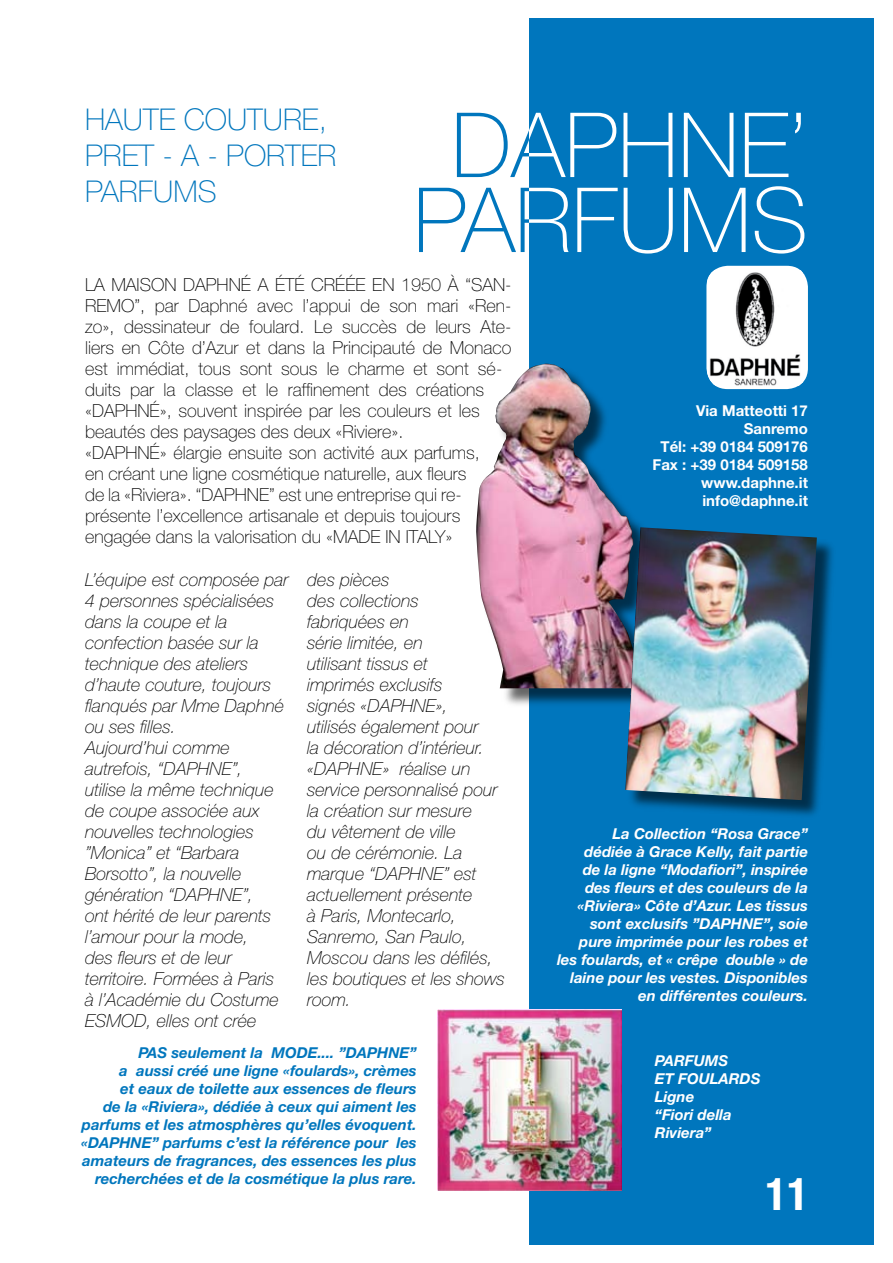
<style>
.page{position:relative;width:893px;height:1263px;background:#fff}
.page>*{position:absolute;margin:0;border:0;box-sizing:border-box;transform-origin:0 0}
.t1{font:100 90px/75px "Helvetica Neue";color:#fff}
.t2{font:700 condensed 45px "Helvetica Neue";color:#fff}
.t3{font:100 30px/36px "Helvetica Neue";color:#0076bd}
.t4{font:italic 100 18px/21px "Helvetica Neue";color:#000}
.t5{font:100 18px/21px "Helvetica Neue";color:#000}
.t6{font:italic 700 15px/18px "Helvetica Neue";color:#fff;text-align:right}
.t7{font:italic 700 15px/18px "Helvetica Neue";color:#0076bd;text-align:right}
.t8{font:700 15px/18px "Helvetica Neue";color:#fff;text-align:right}
</style>
<div class="page">
<div style="left:530px;top:18px;width:344px;height:1226px;background:#0076bd"></div>
<div style="left:706px;top:266px;width:102px;height:123px;background:#fff;border-radius:21px"></div>
<img style="left:707px;top:271px;width:95px;height:114px">
<img style="left:438px;top:1010px;width:183px;height:181px">
<div style="left:478px;top:365px;width:188px;height:344px;background:#000;opacity:.6"></div>
<img style="left:476px;top:363px;width:170px;height:325px">
<div style="left:626px;top:529px;width:210px;height:291px;background:#000;opacity:.6"></div>
<img style="left:625px;top:527px;width:192px;height:273px">
<h3 class="t3" style="left:85px;top:101px;width:253px">HAUTE COUTURE,<br>PRET - A - porter parfums</h3>
<h1 class="t1" style="left:413px;top:107px;width:396px;text-indent:38px">Daphne’ parfums</h1>
<p class="t5" style="left:85px;top:274px;width:52px">La Maison</p>
<p class="t5" style="left:183px;top:274px;width:103px">DAPHNÉ a été</p>
<p class="t5" style="left:311px;top:274px;width:35px">créée</p>
<p class="t5" style="left:372px;top:274px;width:141px">en 1950 à “San -</p>
<p class="t5" style="left:85px;top:295px;width:25px">remo</p>
<p class="t5" style="left:85px;top:295px;width:428px;text-indent:49px">”, par Daphné avec l’appui de son mari «Ren&shy;zo», dessinateur de foulard. Le succès de leurs Ate&shy;liers en Côte d’Azur et dans la Principauté de Monaco est immédiat, tous sont sous le charme et sont sé&shy;duits par la classe et le raffinement des créations «DAPHNÉ», souvent inspirée par les couleurs et les beautés des paysages des deux «Riviere».<br>«DAPHNÉ» élargie ensuite son activité aux parfums,<br>en créant une ligne cosmétique naturelle, aux fleurs<br>de la «Riviera». “DAPHNE” est une entreprise qui re&shy;présente l’excellence artisanale et depuis toujours engagée dans la valorisation du «MADE IN ITALY»</p>
<p class="t4" style="left:85px;top:569px;width:205px">L’équipe est composée par<br>4 personnes spécialisées dans la coupe et la confection basée sur la technique des ateliers d’haute couture, toujours flanqués par Mme Daphné ou ses filles.<br>Aujourd’hui comme autrefois, “DAPHNE”,<br>utilise la même technique de coupe associée aux nouvelles technologies ”Monica” et “Barbara<br>Borsotto”, la nouvelle génération “DAPHNE”,<br>ont hérité de leur parents l’amour pour la mode,<br>des fleurs et de leur territoire. Formées à Paris<br>à l’Académie du Costume<br>ESMOD, elles ont crée</p>
<p class="t4" style="left:307px;top:569px;width:199px">des pièces<br>des collections<br>fabriquées en<br>série limitée, en<br>utilisant tissus et<br>imprimés exclusifs<br>signés «DAPHNE»,<br>utilisés également pour<br>la décoration d’intérieur. «DAPHNE» réalise un service personnalisé pour la création sur mesure<br>du vêtement de ville<br>ou de cérémonie. La marque “DAPHNE” est actuellement présente<br>à Paris, Montecarlo,<br>Sanremo, San Paulo,<br>Moscou dans les défilés, les boutiques et les shows room.</p>
<p class="t8" style="left:652px;top:401px;width:157px">Via Matteotti 17<br>Sanremo<br>Tél: +39 0184 509176<br>Fax : +39 0184 509158 www.daphne.it info@daphne.it</p>
<p class="t6" style="left:557px;top:824px;width:252px">La Collection “Rosa Grace”<br>dédiée à Grace Kelly, fait partie<br>de la ligne “Modafiori”, inspirée des fleurs et des couleurs de la «Riviera» Côte d’Azur. Les tissus sont exclusifs ”DAPHNE”, soie pure imprimée pour les robes et les foulards, et « crêpe double » de laine pour les vestes. Disponibles en différentes couleurs.</p>
<p class="t7" style="left:81px;top:1043px;width:337px">PAS seulement la MODE.... ”DAPHNE”<br>a aussi créé une ligne «foulards», crèmes<br>et eaux de toilette aux essences de fleurs<br>de la «Riviera», dédiée à ceux qui aiment les parfums et les atmosphères qu’elles évoquent. «DAPHNE” parfums c’est la référence pour les amateurs de fragrances, des essences les plus recherchées et de la cosmétique la plus rare.</p>
<p class="t6" style="left:655px;top:1052px;width:107px;text-align:left">PARFUMS<br>ET FOULARDS<br>Ligne<br>“Fiori della<br>Riviera”</p>
<h2 class="t2" style="left:765px;top:1166px;width:45px">11</h2>
</div>
